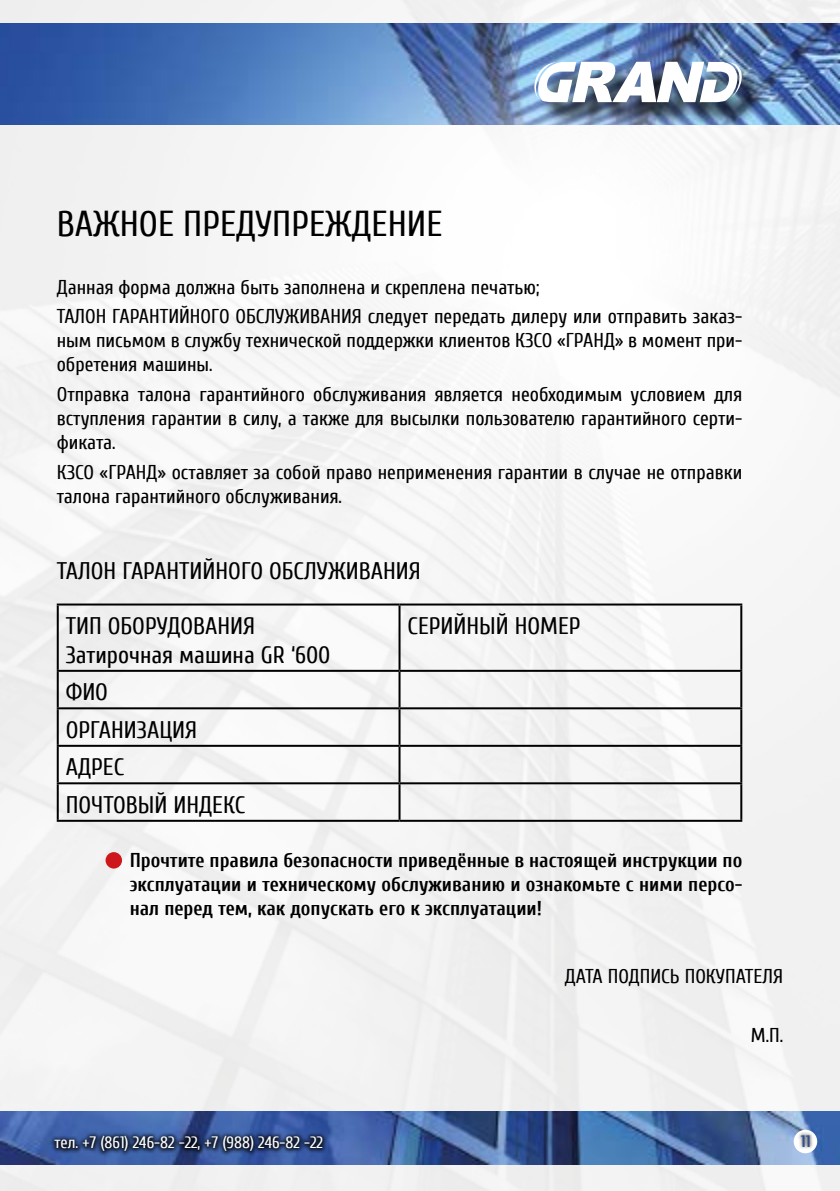
<style>
.page{position:relative;width:840px;height:1191px;background:#fff}
.page>*{position:absolute;margin:0;border:0;box-sizing:border-box;transform-origin:0 0}
.t1{font:36px "Cuprum";color:#000}
.t2{font:24px/37.4px "Cuprum";color:#000}
.t3{font:20px/24px "Cuprum";color:#000}
.t4{font:700 20px/24px "Cuprum";color:#000;text-align:justify}
.t5{font:16.6px "Cuprum";color:#fff}
.t6{font:700 16.6px "Cuprum";color:#324f8c}
</style>
<div class="page">
<img style="left:0;top:0;width:839px;height:1191px">
<img style="left:0;top:23px;width:839px;height:102px">
<div style="left:537px;top:66px;width:228px;height:62px;background:#000;opacity:.75"></div>
<svg style="left:533px;top:62px;width:208px;height:40px"></svg>
<img style="left:0;top:1111px;width:839px;height:53px">
<div style="left:0;top:1130px;width:326px;height:26px;background:#000;opacity:.75"></div>
<svg style="left:793px;top:1129px;width:23px;height:24px"></svg>
<div style="left:796px;top:1132px;width:16px;height:16px;background:#000;opacity:.75"></div>
<hr style="left:57px;top:603px;width:342px;height:2px;background:#000">
<hr style="left:57px;top:605px;width:2px;height:65px;background:#000">
<hr style="left:399px;top:603px;width:342px;height:2px;background:#000">
<hr style="left:398px;top:605px;width:2px;height:65px;background:#000">
<hr style="left:739px;top:605px;width:2px;height:65px;background:#000">
<hr style="left:57px;top:670px;width:342px;height:2px;background:#000">
<hr style="left:57px;top:672px;width:2px;height:35px;background:#000">
<hr style="left:399px;top:670px;width:342px;height:2px;background:#000">
<hr style="left:398px;top:672px;width:2px;height:35px;background:#000">
<hr style="left:739px;top:672px;width:2px;height:35px;background:#000">
<hr style="left:57px;top:707px;width:342px;height:2px;background:#000">
<hr style="left:57px;top:709px;width:2px;height:36px;background:#000">
<hr style="left:399px;top:707px;width:342px;height:2px;background:#000">
<hr style="left:398px;top:709px;width:2px;height:36px;background:#000">
<hr style="left:739px;top:709px;width:2px;height:36px;background:#000">
<hr style="left:57px;top:745px;width:342px;height:2px;background:#000">
<hr style="left:57px;top:747px;width:2px;height:35px;background:#000">
<hr style="left:399px;top:745px;width:342px;height:2px;background:#000">
<hr style="left:398px;top:747px;width:2px;height:35px;background:#000">
<hr style="left:739px;top:747px;width:2px;height:35px;background:#000">
<hr style="left:57px;top:782px;width:342px;height:2px;background:#000">
<hr style="left:57px;top:784px;width:2px;height:36px;background:#000">
<hr style="left:399px;top:782px;width:342px;height:2px;background:#000">
<hr style="left:398px;top:784px;width:2px;height:36px;background:#000">
<hr style="left:739px;top:784px;width:2px;height:36px;background:#000">
<hr style="left:57px;top:820px;width:342px;height:2px;background:#000">
<hr style="left:399px;top:820px;width:342px;height:2px;background:#000">
<div style="left:105px;top:852px;width:17px;height:16px;background:#cd171a;border-radius:50%"></div>
<h1 class="t1" style="left:57px;top:204px;width:387px">ВАЖНОЕ ПРЕДУПРЕЖДЕНИЕ</h1>
<p class="t3" style="left:57px;top:272px;width:686px;line-height:29.6px">Данная форма должна быть заполнена и скреплена печатью;<br>ТАЛОН ГАРАНТИЙНОГО ОБСЛУЖИВАНИЯ следует передать дилеру или отправить заказ-</p>
<p class="t3" style="left:57px;top:329px;width:686px">ным письмом в службу технической поддержки клиентов КЗСО «ГРАНД» в момент при&shy;обретения машины.</p>
<p class="t3" style="left:57px;top:382px;width:686px;text-align:justify">Отправка талона гарантийного обслуживания является необходимым условием для вступления гарантии в силу, а также для высылки пользователю гарантийного серти&shy;фиката.</p>
<p class="t3" style="left:57px;top:460px;width:686px">КЗСО «ГРАНД» оставляет за собой право неприменения гарантии в случае не отправки талона гарантийного обслуживания.</p>
<p class="t2" style="left:57px;top:552px;width:365px">ТАЛОН ГАРАНТИЙНОГО ОБСЛУЖИВАНИЯ</p>
<p class="t2" style="left:66px;top:611px;width:266px;line-height:28.8px">ТИП ОБОРУДОВАНИЯ<br>Затирочная машина GR ‘600</p>
<p class="t2" style="left:407px;top:607px;width:174px">СЕРИЙНЫЙ НОМЕР</p>
<p class="t2" style="left:66px;top:673px;width:181px">ФИО<br>ОРГАНИЗАЦИЯ<br>АДРЕС<br>ПОЧТОВЫЙ ИНДЕКС</p>
<p class="t4" style="left:130px;top:848px;width:613px">Прочтите правила безопасности приведённые в настоящей инструкции по эксплуатации и техническому обслуживанию и ознакомьте с ними персо&shy;нал перед тем, как допускать его к эксплуатации!</p>
<p class="t3" style="left:564px;top:964px;width:220px">ДАТА ПОДПИСЬ ПОКУПАТЕЛЯ</p>
<p class="t3" style="left:750px;top:1023px;width:34px">М.П.</p>
<p class="t5" style="left:55px;top:1133px;width:270px">тел. +7 (861) 246-82 -22, +7 (988) 246-82 -22</p>
<p class="t6" style="left:800px;top:1132px;width:12px">11</p>
</div>
